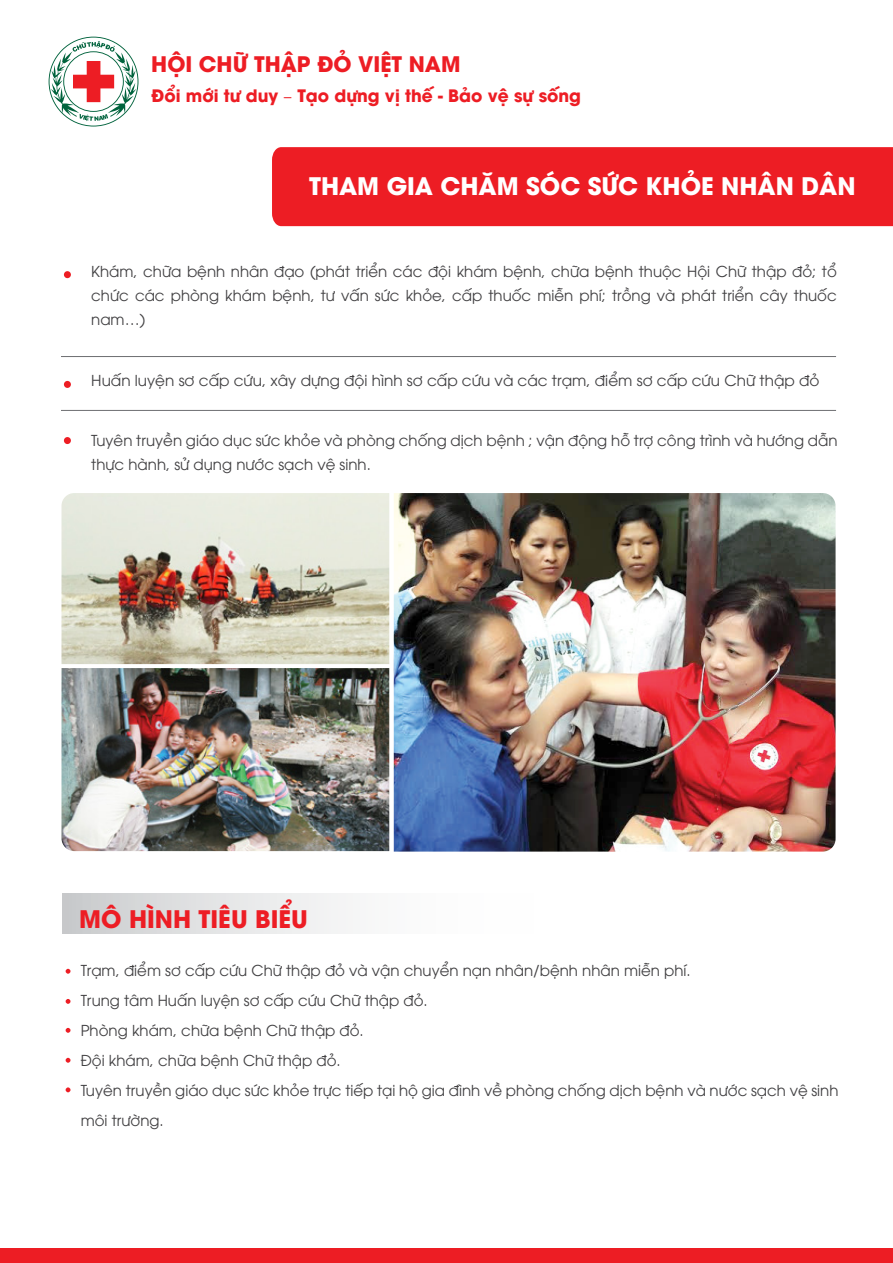
<style>
.page{position:relative;width:893px;height:1263px;background:#fff}
.page>*{position:absolute;margin:0;border:0;box-sizing:border-box;transform-origin:0 0}
.t1{font:700 24px "UTM Avo";color:#fff}
.t2{font:700 24px "UTM Avo";color:#ed1d24}
.t3{font:700 21.3px "UTM Avo";color:#ed1d24}
.t4{font:700 16.95px "UTM Avo";color:#ed1d24}
.t5{font:15px/30px "UTM Avo";color:#414042}
.s1{font-family:"Myriad Pro";font-weight:400}
</style>
<div class="page">
<div style="left:272px;top:147px;width:621px;height:79px;background:#ed1d24"></div>
<div style="left:63px;top:893px;width:470px;height:41px;background:linear-gradient(to right,#cfd0d2,#fff)"></div>
<div style="left:0;top:1248px;width:893px;height:15px;background:#ed1d24"></div>
<svg style="left:66px;top:969px;width:4px;height:5px"></svg>
<svg style="left:66px;top:1028px;width:4px;height:5px"></svg>
<svg style="left:66px;top:1058px;width:4px;height:5px"></svg>
<svg style="left:66px;top:1087px;width:4px;height:5px"></svg>
<svg style="left:66px;top:999px;width:4px;height:5px"></svg>
<hr style="left:61px;top:356px;width:775px;height:1px;background:#6d6e71">
<hr style="left:61px;top:410px;width:775px;height:1px;background:#6d6e71">
<div style="left:64px;top:437px;width:7px;height:7px;background:#ed1d24;border-radius:50%"></div>
<div style="left:64px;top:381px;width:7px;height:7px;background:#ed1d24;border-radius:50%"></div>
<div style="left:64px;top:271px;width:7px;height:7px;background:#ed1d24;border-radius:50%"></div>
<img style="left:394px;top:493px;width:442px;height:358px">
<img style="left:62px;top:668px;width:327px;height:183px">
<img style="left:62px;top:493px;width:327px;height:171px">
<svg style="left:49px;top:37px;width:89px;height:90px"></svg>
<h2 class="t3" style="left:151px;top:47px;width:311px">HỘI CHỮ THẬP ĐỎ VIỆT NAM</h2>
<p class="t4" style="left:151px;top:82px;width:431px">Đổi mới tư duy <span class="s1">–</span> Tạo dựng vị thế - Bảo vệ sự sống</p>
<h1 class="t1" style="left:309px;top:167px;width:548px">THAM GIA CHĂM SÓC SỨC KHỎE NHÂN DÂN</h1>
<p class="t5" style="left:91px;top:258px;width:747px;line-height:24px;text-align:justify">Khám, chữa bệnh nhân đạo (phát triển các đội khám bệnh, chữa bệnh thuộc Hội Chữ thập đỏ; tổ chức các phòng khám bệnh, tư vấn sức khỏe, cấp thuốc miễn phí; trồng và phát triển cây thuốc nam…)</p>
<p class="t5" style="left:91px;top:364px;width:730px">Huấn luyện sơ cấp cứu, xây dựng đội hình sơ cấp cứu và các trạm, điểm sơ cấp cứu Chữ thập đỏ</p>
<p class="t5" style="left:91px;top:427px;width:748px;line-height:24px">Tuyên truyền giáo dục sức khỏe và phòng chống dịch bệnh ; vận động hỗ trợ công trình và hướng dẫn thực hành, sử dụng nước sạch vệ sinh.</p>
<h1 class="t2" style="left:79px;top:899px;width:230px">MÔ HÌNH TIÊU BIỂU</h1>
<p class="t5" style="left:81px;top:954px;width:759px">Trạm, điểm sơ cấp cứu Chữ thập đỏ và vận chuyển nạn nhân/bệnh nhân miễn phí.<br>Trung tâm Huấn luyện sơ cấp cứu Chữ thập đỏ.<br>Phòng khám, chữa bệnh Chữ thập đỏ.<br>Đội khám, chữa bệnh Chữ thập đỏ.<br>Tuyên truyền giáo dục sức khỏe trực tiếp tại hộ gia đình về phòng chống dịch bệnh và nước sạch vệ sinh môi trường.</p>
</div>
